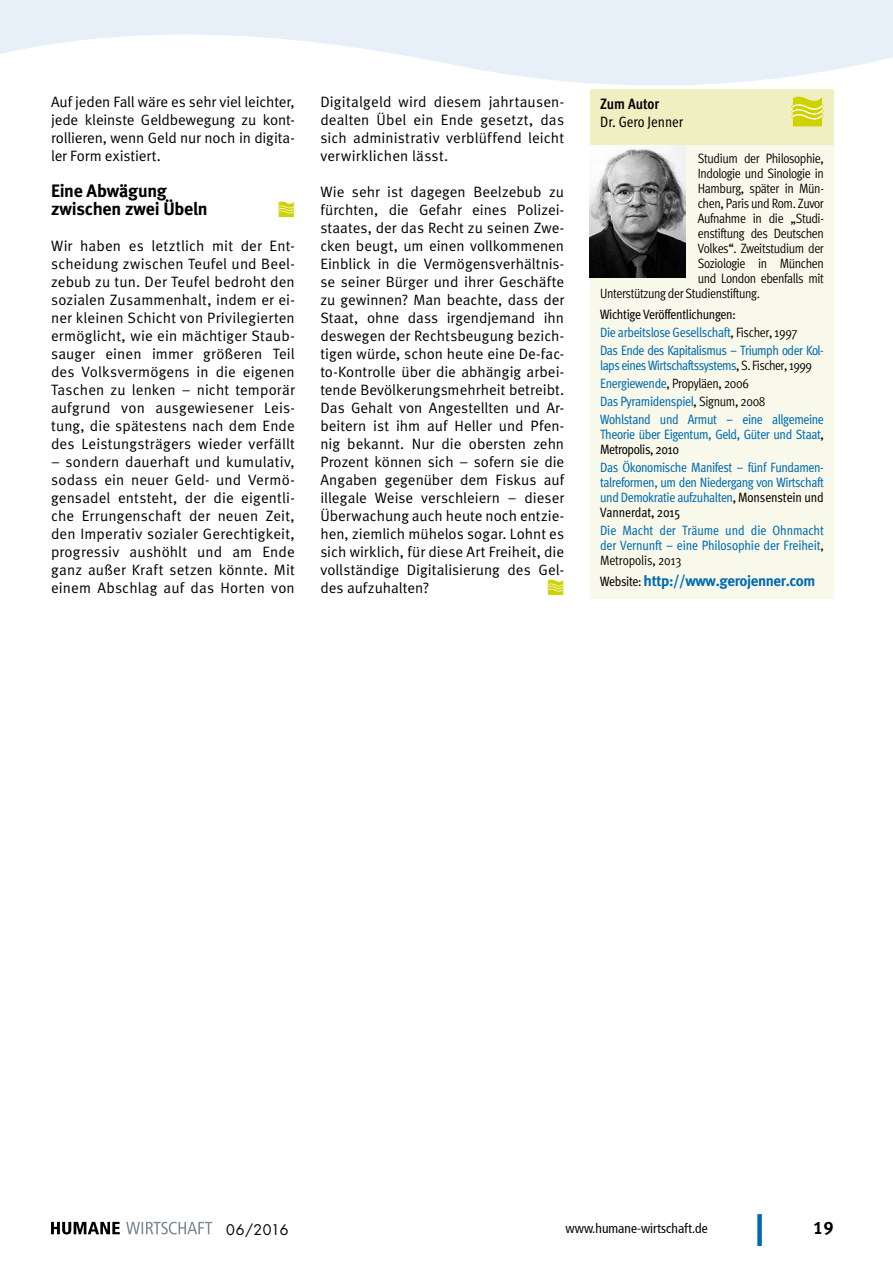
<style>
.page{position:relative;width:893px;height:1263px;background:#fff}
.page>*{position:absolute;margin:0;border:0;box-sizing:border-box;transform-origin:0 0}
.Zwischenüberschrift{font:700 18px "Meta";letter-spacing:-.015em;color:#000}
.t1{font:18px "Meta Bold LF";color:#000}
.Fließtext___Inital{font:15px/18px "Meta Normal";letter-spacing:.01em;color:#000;text-align:justify}
.Meta_10-14_standard{font:700 15px "Meta";letter-spacing:-.025em;color:#006ab0}
.t2{font:15px "Meta Cond";color:#000}
.t3{font:700 15px "Meta Cond";color:#000}
.t4{font:14.25px "Futura";letter-spacing:.01em;color:#000}
.Meta_10-14_standard-2{font:13.5px/15px "Meta Cond";letter-spacing:-.03em;color:#006ab0;text-align:justify}
.Meta_10-14_standard-3{font:13.5px "Meta Cond Normal";letter-spacing:-.03em;color:#000}
.Meta_10-14_standard-4{font:13.5px "Meta Cond";letter-spacing:-.025em;color:#000}
.t5{font:condensed 13.5px "Frutiger 57";color:#000}
.s1{font-family:"Meta Cond Normal";color:#000}
.s2{font-family:"Meta Cond";color:#006ab0}
.s3{color:#000}
.s4{font-family:"Meta Cond";font-weight:400;font-size:13.5px;color:#000}
</style>
<div class="page">
<div style="left:757px;top:1214px;width:5px;height:32px;background:#006ab0"></div>
<svg style="left:51px;top:1222px;width:69px;height:12px"></svg>
<svg style="left:126px;top:1222px;width:86px;height:12px"></svg>
<div style="left:590px;top:145px;width:243px;height:453px;background:#f9f9eb"></div>
<div style="left:590px;top:89px;width:243px;height:56px;background:#efefc2"></div>
<svg style="left:791px;top:97px;width:33px;height:29px"></svg>
<img style="left:590px;top:145px;width:95px;height:133px">
<svg style="left:278px;top:202px;width:17px;height:15px"></svg>
<svg style="left:547px;top:580px;width:17px;height:15px"></svg>
<svg style="left:0;top:0;width:893px;height:94px;fill:#e7eff9"></svg>
<p class="Fließtext___Inital" style="left:51px;top:93px;width:245px">Auf jeden Fall wäre es sehr viel leichter, jede kleinste Geldbewegung zu kont&shy;rollieren, wenn Geld nur noch in digita&shy;ler Form existiert.</p>
<p class="Zwischenüberschrift" style="left:51px;top:180px;width:117px">Eine Abwägung</p>
<p class="Zwischenüberschrift" style="left:51px;top:198px;width:158px">zwischen zwei Übeln</p>
<p class="Fließtext___Inital" style="left:51px;top:237px;width:245px">Wir haben es letztlich mit der Ent&shy;scheidung zwischen Teufel und Beel&shy;zebub zu tun. Der Teufel bedroht den sozialen Zusammenhalt, indem er ei&shy;ner kleinen Schicht von Privilegierten ermöglicht, wie ein mächtiger Staub&shy;sauger einen immer größeren Teil des Volksvermögens in die eigenen Taschen zu lenken – nicht temporär aufgrund von ausgewiesener Leis&shy;tung, die spätestens nach dem Ende des Leistungsträgers wieder verfällt</p>
<p class="Fließtext___Inital" style="left:51px;top:453px;width:245px">– sondern dauerhaft und kumulativ, sodass ein neuer Geld- und Vermö&shy;gensadel entsteht, der die eigentli&shy;che Errungenschaft der neuen Zeit, den Imperativ sozialer Gerechtigkeit, progressiv aushöhlt und am Ende ganz außer Kraft setzen könnte. Mit einem Abschlag auf das Horten von</p>
<p class="Fließtext___Inital" style="left:320px;top:93px;width:245px">Digitalgeld wird diesem jahrtausen&shy;dealten Übel ein Ende gesetzt, das sich administrativ verblüffend leicht verwirklichen lässt.</p>
<p class="Fließtext___Inital" style="left:320px;top:183px;width:245px">Wie sehr ist dagegen Beelzebub zu fürchten, die Gefahr eines Polizei&shy;staates, der das Recht zu seinen Zwe&shy;cken beugt, um einen vollkommenen Einblick in die Vermögensverhältnis&shy;se seiner Bürger und ihrer Geschäfte zu gewinnen? Man beachte, dass der Staat, ohne dass irgendjemand ihn deswegen der Rechtsbeugung bezich&shy;tigen würde, schon heute eine De-fac&shy;to-Kontrolle über die abhängig arbei&shy;tende Bevölkerungsmehrheit betreibt.<br>Das Gehalt von Angestellten und Ar&shy;beitern ist ihm auf Heller und Pfen&shy;nig bekannt. Nur die obersten zehn Prozent können sich – sofern sie die Angaben gegenüber dem Fiskus auf illegale Weise verschleiern – dieser Überwachung auch heute noch entzie&shy;hen, ziemlich mühelos sogar. Lohnt es sich wirklich, für diese Art Freiheit, die vollständige Digitalisierung des Gel&shy;des aufzuhalten?</p>
<p class="t3" style="left:600px;top:94px;width:60px">Zum Autor</p>
<p class="t2" style="left:600px;top:113px;width:85px">Dr. Gero Jenner</p>
<p class="Meta_10-14_standard-3" style="left:698px;top:150px;width:128px">Studium der Philosophie,</p>
<p class="Meta_10-14_standard-3" style="left:698px;top:165px;width:128px">Indologie und Sinologie in</p>
<p class="Meta_10-14_standard-3" style="left:698px;top:180px;width:128px">Hamburg, später in Mün-</p>
<p class="Meta_10-14_standard-3" style="left:698px;top:195px;width:128px">chen, Paris und Rom. Zuvor</p>
<p class="Meta_10-14_standard-3" style="left:698px;top:210px;width:128px">Aufnahme in die „Studi-</p>
<p class="Meta_10-14_standard-3" style="left:698px;top:225px;width:128px">enstiftung des Deutschen</p>
<p class="Meta_10-14_standard-3" style="left:698px;top:240px;width:128px">Volkes“. Zweitstudium der</p>
<p class="Meta_10-14_standard-3" style="left:698px;top:255px;width:128px">Soziologie in München</p>
<p class="Meta_10-14_standard-3" style="left:698px;top:270px;width:128px">und London ebenfalls mit</p>
<p class="Meta_10-14_standard-3" style="left:600px;top:285px;width:161px">Unterstützung der Studienstiftung.</p>
<p class="Meta_10-14_standard-4" style="left:600px;top:306px;width:137px">Wichtige Veröffentlichungen:</p>
<p class="Meta_10-14_standard-2" style="left:600px;top:324px;width:199px">Die arbeitslose Gesellschaft<span class="s1">, Fischer, 1997</span></p>
<p class="Meta_10-14_standard-2" style="left:600px;top:342px;width:225px">Das Ende des Kapitalismus – Triumph oder Kol&shy;laps eines Wirtschaftssystems<span class="s1">, S. Fischer, 1999</span></p>
<p class="Meta_10-14_standard-3" style="left:600px;top:375px;width:150px"><span class="s2">Energiewende</span>, Propyläen, 2006</p>
<p class="Meta_10-14_standard-2" style="left:600px;top:393px;width:167px">Das Pyramidenspiel<span class="s1">, Signum, 2008</span></p>
<p class="Meta_10-14_standard-2" style="left:600px;top:411px;width:225px">Wohlstand und Armut – eine allgemeine Theorie über Eigentum, Geld, Güter und Staat<span class="s3">, Metropolis, 2010</span></p>
<p class="Meta_10-14_standard-2" style="left:600px;top:459px;width:225px">Das Ökonomische Manifest – fünf Fundamen&shy;talreformen, um den Niedergang von Wirtschaft und Demokratie aufzuhalten<span class="s3">, Monsenstein und Vannerdat, 2015</span></p>
<p class="Meta_10-14_standard-2" style="left:600px;top:522px;width:225px">Die Macht der Träume und die Ohnmacht der Vernunft – eine Philosophie der Freiheit<span class="s1">, Metropolis, 2013</span></p>
<p class="Meta_10-14_standard" style="left:600px;top:572px;width:217px"><span class="s4">Website:</span> http://www.gerojenner.com</p>
<p class="t4" style="left:226px;top:1220px;width:64px">06/2016</p>
<p class="t5" style="left:566px;top:1220px;width:144px">www.humane-wirtschaft.de</p>
<p class="t1" style="left:813px;top:1217px;width:22px">19</p>
</div>
